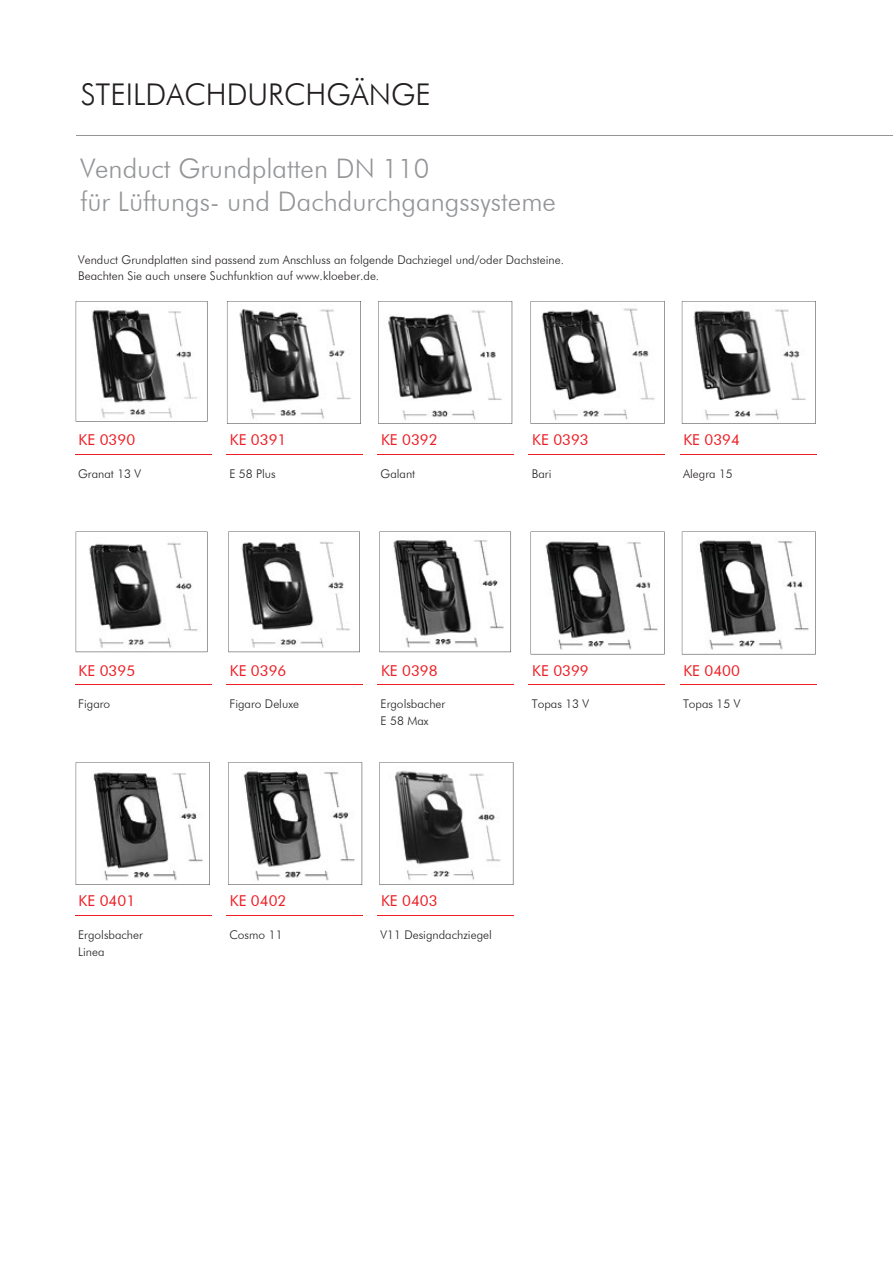
<style>
.page{position:relative;width:893px;height:1263px;background:#fff}
.page>*{position:absolute;margin:0;border:0;box-sizing:border-box;transform-origin:0 0}
.t1{font:300 30px "Futura BT";color:#231f20}
.t2{font:300 27px/33px "Futura BT";color:#939598}
.t3{font:15px "Futura BT";color:#ed1d24}
.t4{font:300 12px/15.8px "Futura BT";color:#231f20}
</style>
<div class="page">
<hr style="left:77px;top:135px;width:816px;height:1px;background:#939598">
<svg style="left:227px;top:301px;width:134px;height:123px"></svg>
<svg style="left:378px;top:301px;width:134px;height:123px"></svg>
<svg style="left:531px;top:301px;width:134px;height:123px"></svg>
<svg style="left:682px;top:301px;width:134px;height:123px"></svg>
<svg style="left:76px;top:532px;width:131px;height:120px"></svg>
<svg style="left:228px;top:532px;width:132px;height:120px"></svg>
<svg style="left:379px;top:532px;width:132px;height:120px"></svg>
<svg style="left:531px;top:532px;width:134px;height:122px"></svg>
<svg style="left:682px;top:532px;width:134px;height:122px"></svg>
<svg style="left:76px;top:762px;width:134px;height:123px"></svg>
<svg style="left:228px;top:762px;width:134px;height:123px"></svg>
<hr style="left:226px;top:915px;width:137px;height:1px;background:#ed1d24">
<svg style="left:379px;top:762px;width:134px;height:123px"></svg>
<hr style="left:377px;top:915px;width:137px;height:1px;background:#ed1d24">
<svg style="left:76px;top:301px;width:131px;height:120px"></svg>
<hr style="left:75px;top:454px;width:137px;height:1px;background:#ed1d24">
<hr style="left:226px;top:454px;width:137px;height:1px;background:#ed1d24">
<hr style="left:377px;top:454px;width:137px;height:1px;background:#ed1d24">
<hr style="left:529px;top:454px;width:136px;height:1px;background:#ed1d24">
<hr style="left:680px;top:454px;width:137px;height:1px;background:#ed1d24">
<hr style="left:75px;top:685px;width:137px;height:1px;background:#ed1d24">
<hr style="left:226px;top:685px;width:137px;height:1px;background:#ed1d24">
<hr style="left:377px;top:685px;width:137px;height:1px;background:#ed1d24">
<hr style="left:529px;top:685px;width:136px;height:1px;background:#ed1d24">
<hr style="left:680px;top:685px;width:137px;height:1px;background:#ed1d24">
<hr style="left:75px;top:915px;width:137px;height:1px;background:#ed1d24">
<h1 class="t1" style="left:81px;top:76px;width:352px">STEILDACHDURCHGÄNGE</h1>
<h2 class="t2" style="left:80px;top:152px;width:477px">Venduct Grundplatten DN 110<br>für Lüftungs- und Dachdurchgangssysteme</h2>
<p class="t4" style="left:78px;top:252px;width:488px">Venduct Grundplatten sind passend zum Anschluss an folgende Dachziegel und/oder Dachsteine.<br>Beachten Sie auch unsere Suchfunktion auf www.kloeber.de.</p>
<p class="t3" style="left:79px;top:430px;width:58px">KE 0390</p>
<p class="t3" style="left:230px;top:430px;width:58px">KE 0391</p>
<p class="t3" style="left:381px;top:430px;width:58px">KE 0392</p>
<p class="t3" style="left:532px;top:430px;width:58px">KE 0393</p>
<p class="t3" style="left:683px;top:430px;width:58px">KE 0394</p>
<p class="t4" style="left:78px;top:466px;width:64px">Granat 13 V</p>
<p class="t4" style="left:229px;top:466px;width:48px">E 58 Plus</p>
<p class="t4" style="left:381px;top:466px;width:36px">Galant</p>
<p class="t4" style="left:532px;top:466px;width:21px">Bari</p>
<p class="t4" style="left:683px;top:466px;width:51px">Alegra 15</p>
<p class="t3" style="left:79px;top:661px;width:58px">KE 0395</p>
<p class="t3" style="left:230px;top:661px;width:58px">KE 0396</p>
<p class="t3" style="left:381px;top:661px;width:58px">KE 0398</p>
<p class="t3" style="left:532px;top:661px;width:58px">KE 0399</p>
<p class="t3" style="left:683px;top:661px;width:58px">KE 0400</p>
<p class="t4" style="left:78px;top:696px;width:34px">Figaro</p>
<p class="t4" style="left:229px;top:696px;width:71px">Figaro Deluxe</p>
<p class="t4" style="left:381px;top:696px;width:66px">Ergolsbacher</p>
<p class="t4" style="left:532px;top:696px;width:59px">Topas 13 V</p>
<p class="t4" style="left:683px;top:696px;width:59px">Topas 15 V</p>
<p class="t4" style="left:381px;top:713px;width:50px">E 58 Max</p>
<p class="t3" style="left:79px;top:892px;width:58px">KE 0401</p>
<p class="t3" style="left:230px;top:892px;width:58px">KE 0402</p>
<p class="t3" style="left:381px;top:892px;width:58px">KE 0403</p>
<p class="t4" style="left:78px;top:927px;width:66px">Ergolsbacher</p>
<p class="t4" style="left:229px;top:927px;width:55px">Cosmo 11</p>
<p class="t4" style="left:381px;top:927px;width:113px">V11 Designdachziegel</p>
<p class="t4" style="left:78px;top:943px;width:28px">Linea</p>
</div>
